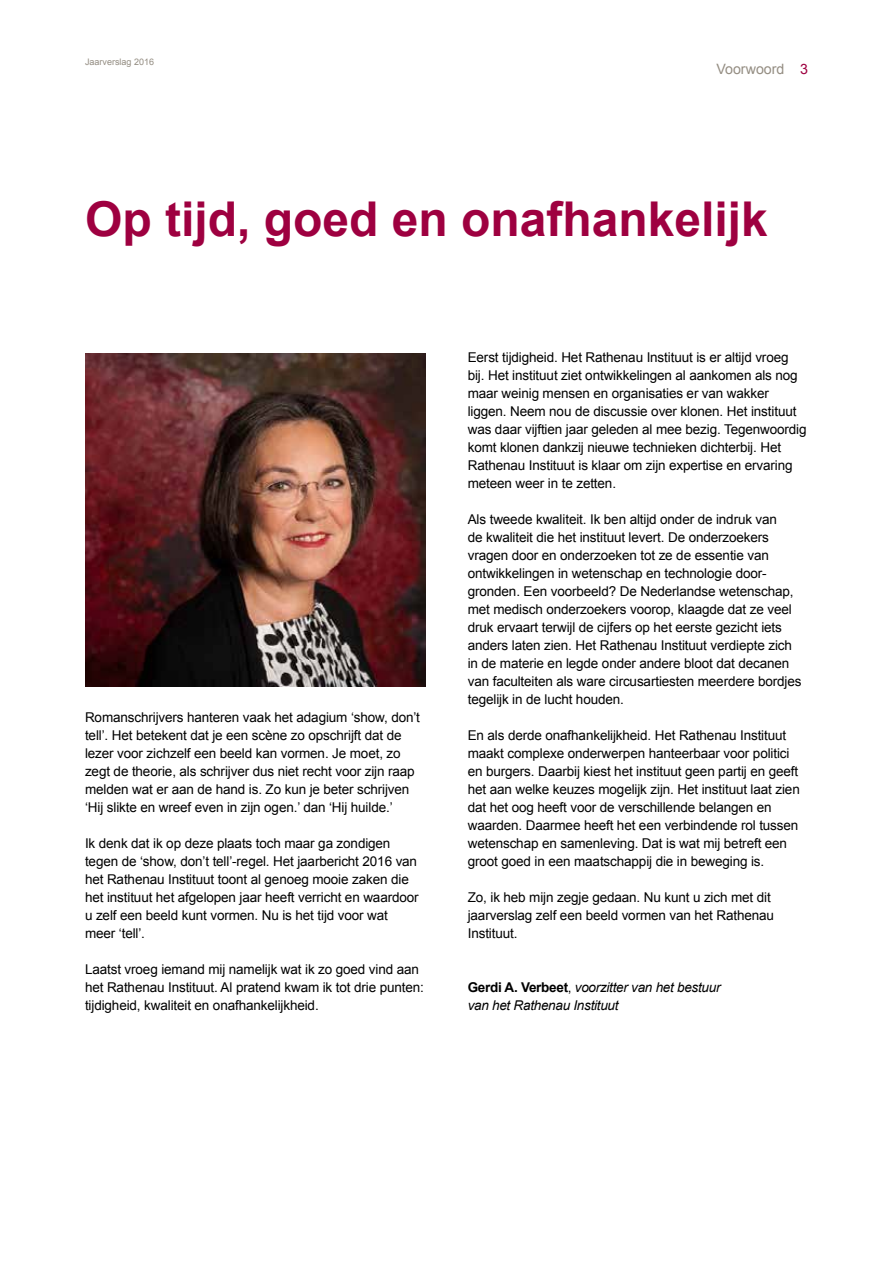
<style>
.page{position:relative;width:893px;height:1263px;background:#fff}
.page>*{position:absolute;margin:0;border:0;box-sizing:border-box;transform-origin:0 0}
.t1{font:700 48px "Arial";color:#9e0040}
.t2{font:14.25px "Arial";color:#948d82}
.t3{font:14.25px "Arial";color:#9e0040}
.t4{font:13.5px/18px "Arial";letter-spacing:-.01em;color:#000}
.t5{font:italic 13.5px/18px "Arial";letter-spacing:-.02em;color:#000}
.t6{font:9px "Arial";color:#948d82}
.s1{font-weight:700;font-style:normal}
.s2{font-style:normal}
</style>
<div class="page">
<img style="left:85px;top:353px;width:340px;height:333px">
<p class="t6" style="left:85px;top:56px;width:71px">Jaarverslag 2016</p>
<p class="t2" style="left:716px;top:60px;width:70px">Voorwoord</p>
<p class="t3" style="left:800px;top:60px;width:9px">3</p>
<h1 class="t1" style="left:85px;top:187px;width:684px">Op tijd, goed en onafhankelijk</h1>
<p class="t4" style="left:85px;top:709px;width:336px">Romanschrijvers hanteren vaak het adagium ‘show, don’t tell’. Het betekent dat je een scène zo opschrijft dat de lezer voor zichzelf een beeld kan vormen. Je moet, zo zegt de theorie, als schrijver dus niet recht voor zijn raap melden wat er aan de hand is. Zo kun je beter schrijven ‘Hij slikte en wreef even in zijn ogen.’ dan ‘Hij huilde.’</p>
<p class="t4" style="left:85px;top:835px;width:335px">Ik denk dat ik op deze plaats toch maar ga zondigen tegen de ‘show, don’t tell’-regel. Het jaarbericht 2016 van het Rathenau Instituut toont al genoeg mooie zaken die het instituut het afgelopen jaar heeft verricht en waardoor u zelf een beeld kunt vormen. Nu is het tijd voor wat meer ‘tell’.</p>
<p class="t4" style="left:85px;top:960px;width:340px">Laatst vroeg iemand mij namelijk wat ik zo goed vind aan het Rathenau Instituut. Al pratend kwam ik tot drie punten: tijdigheid, kwaliteit en onafhankelijkheid.</p>
<p class="t4" style="left:468px;top:348px;width:340px">Eerst tijdigheid. Het Rathenau Instituut is er altijd vroeg bij. Het instituut ziet ontwikkelingen al aankomen als nog maar weinig mensen en organisaties er van wakker liggen. Neem nou de discussie over klonen. Het instituut was daar vijftien jaar geleden al mee bezig. Tegenwoordig komt klonen dankzij nieuwe technieken dichterbij. Het Rathenau Instituut is klaar om zijn expertise en ervaring meteen weer in te zetten.</p>
<p class="t4" style="left:468px;top:510px;width:335px">Als tweede kwaliteit. Ik ben altijd onder de indruk van<br>de kwaliteit die het instituut levert. De onderzoekers vragen door en onderzoeken tot ze de essentie van ontwikkelingen in wetenschap en technologie door&shy;gronden. Een voorbeeld? De Nederlandse wetenschap, met medisch onderzoekers voorop, klaagde dat ze veel druk ervaart terwijl de cijfers op het eerste gezicht iets anders laten zien. Het Rathenau Instituut verdiepte zich in de materie en legde onder andere bloot dat decanen van faculteiten als ware circusartiesten meerdere bordjes tegelijk in de lucht houden.</p>
<p class="t4" style="left:468px;top:726px;width:334px">En als derde onafhankelijkheid. Het Rathenau Instituut maakt complexe onderwerpen hanteerbaar voor politici en burgers. Daarbij kiest het instituut geen partij en geeft het aan welke keuzes mogelijk zijn. Het instituut laat zien dat het oog heeft voor de verschillende belangen en waarden. Daarmee heeft het een verbindende rol tussen wetenschap en samenleving. Dat is wat mij betreft een groot goed in een maatschappij die in beweging is.</p>
<p class="t4" style="left:468px;top:888px;width:308px">Zo, ik heb mijn zegje gedaan. Nu kunt u zich met dit jaarverslag zelf een beeld vormen van het Rathenau<br>Instituut.</p>
<p class="t5" style="left:468px;top:978px;width:254px"><span class="s1">Gerdi A. Verbeet</span><span class="s2">,</span> voorzitter van het bestuur van het Rathenau Instituut</p>
</div>
